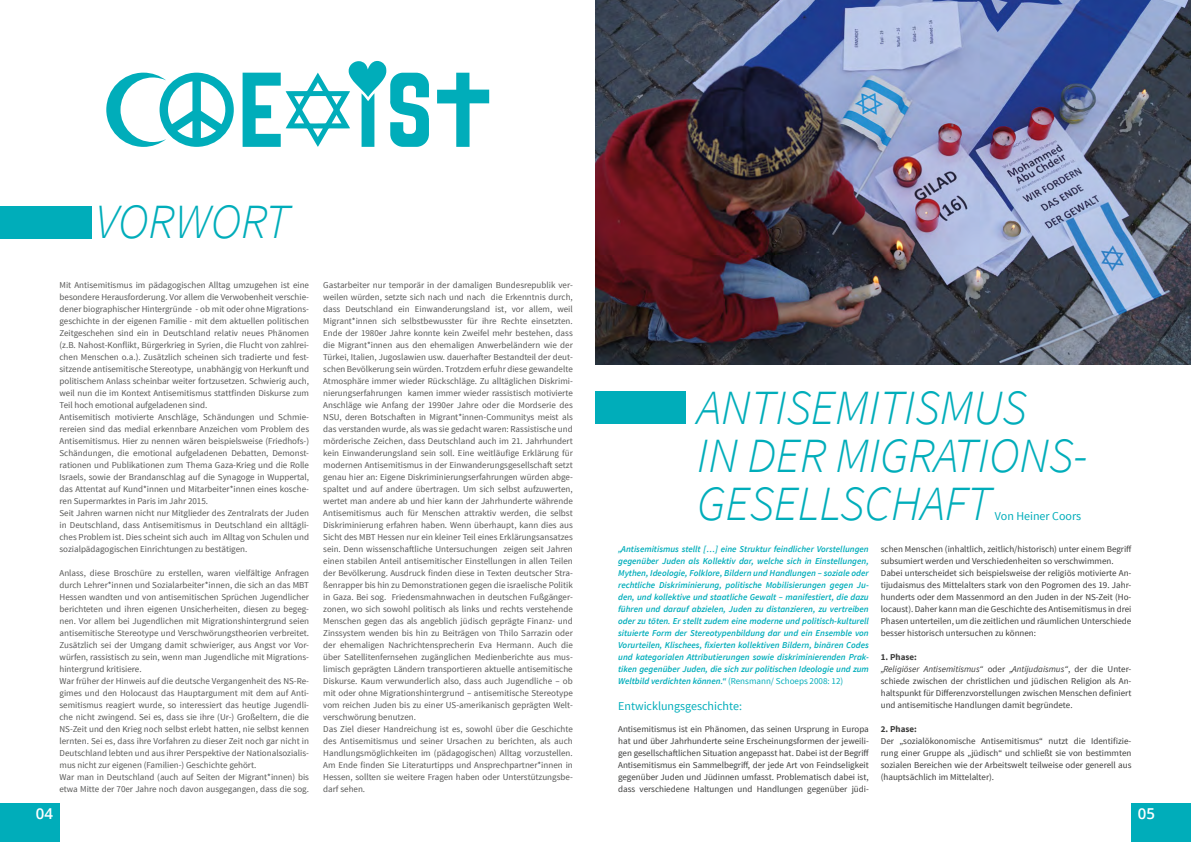
<style>
.page{position:relative;width:1191px;height:842px;background:#fff}
.page>*{position:absolute;margin:0;border:0;box-sizing:border-box;transform-origin:0 0}
.t1{font:italic 300 49.2px/48px "Source Sans Pro";color:#00adba}
.t2{font:600 15px "Open Sans";color:#fff}
.t3{font:12px "Source Sans Pro";color:#00adba}
.t4{font:9px/12px "Source Sans Pro";color:#575756}
.t5{font:9px/12px "Source Sans Pro";color:#3c3c3b;text-align:justify}
.t6{font:italic 600 9px/12px "Source Sans Pro";color:#00adba;text-align:justify}
.t7{font:700 9px "Source Sans Pro";color:#3c3c3b}
.s1{font-weight:400;font-style:normal}
.s2{font-weight:700}
.s3{font-style:italic}
</style>
<div class="page">
<div style="left:1131px;top:802px;width:60px;height:40px;background:#00adba"></div>
<div style="left:0;top:802px;width:60px;height:40px;background:#00adba"></div>
<img style="left:595px;top:0;width:596px;height:364px">
<div style="left:595px;top:392px;width:91px;height:32px;background:#00adba"></div>
<div style="left:0;top:206px;width:92px;height:32px;background:#00adba"></div>
<svg style="left:106px;top:73px;width:128px;height:74px"></svg>
<svg style="left:243px;top:61px;width:186px;height:86px"></svg>
<svg style="left:437px;top:73px;width:52px;height:74px"></svg>
<h1 class="t1" style="left:95px;top:198px;width:196px">VORWORT</h1>
<p class="t4" style="left:60px;top:279px;width:251px">Mit Antisemitismus im pädagogischen Alltag umzugehen ist eine besondere Herausforderung. Vor allem die Verwobenheit verschie&shy;dener biographischer Hintergründe - ob mit oder ohne Migrations&shy;geschichte in der eigenen Familie - mit dem aktuellen politischen Zeitgeschehen sind ein in Deutschland relativ neues Phänomen (z.B. Nahost-Konflikt, Bürgerkrieg in Syrien, die Flucht von zahlrei&shy;chen Menschen o.a.). Zusätzlich scheinen sich tradierte und fest&shy;sitzende antisemitische Stereotype, unabhängig von Herkunft und politischem Anlass scheinbar weiter fortzusetzen. Schwierig auch, weil nun die im Kontext Antisemitismus stattfinden Diskurse zum Teil hoch emotional aufgeladenen sind.<br>Antisemitisch motivierte Anschläge, Schändungen und Schmie&shy;rereien sind das medial erkennbare Anzeichen vom Problem des Antisemitismus. Hier zu nennen wären beispielsweise (Friedhofs-)<br>Schändungen, die emotional aufgeladenen Debatten, Demonst&shy;rationen und Publikationen zum Thema Gaza-Krieg und die Rolle Israels, sowie der Brandanschlag auf die Synagoge in Wuppertal, das Attentat auf Kund*innen und Mitarbeiter*innen eines kosche&shy;ren Supermarktes in Paris im Jahr 2015.<br>Seit Jahren warnen nicht nur Mitglieder des Zentralrats der Juden in Deutschland, dass Antisemitismus in Deutschland ein alltägli&shy;ches Problem ist. Dies scheint sich auch im Alltag von Schulen und sozialpädagogischen Einrichtungen zu bestätigen.</p>
<p class="t4" style="left:60px;top:567px;width:251px">Anlass, diese Broschüre zu erstellen, waren vielfältige Anfragen durch Lehrer*innen und Sozialarbeiter*innen, die sich an das MBT Hessen wandten und von antisemitischen Sprüchen Jugendlicher berichteten und ihren eigenen Unsicherheiten, diesen zu begeg&shy;nen. Vor allem bei Jugendlichen mit Migrationshintergrund seien antisemitische Stereotype und Verschwörungstheorien verbreitet.<br>Zusätzlich sei der Umgang damit schwieriger, aus Angst vor Vor&shy;würfen, rassistisch zu sein, wenn man Jugendliche mit Migrations&shy;hintergrund kritisiere.<br>War früher der Hinweis auf die deutsche Vergangenheit des NS-Re&shy;gimes und den Holocaust das Hauptargument mit dem auf Anti&shy;semitismus reagiert wurde, so interessiert das heutige Jugendli&shy;che nicht zwingend. Sei es, dass sie ihre (Ur-) Großeltern, die die NS-Zeit und den Krieg noch selbst erlebt hatten, nie selbst kennen lernten. Sei es, dass ihre Vorfahren zu dieser Zeit noch gar nicht in Deutschland lebten und aus ihrer Perspektive der Nationalsozialis&shy;mus nicht zur eigenen (Familien-) Geschichte gehört.<br>War man in Deutschland (auch auf Seiten der Migrant*innen) bis etwa Mitte der 70er Jahre noch davon ausgegangen, dass die sog.</p>
<p class="t4" style="left:323px;top:279px;width:251px">Gastarbeiter nur temporär in der damaligen Bundesrepublik ver&shy;weilen würden, setzte sich nach und nach die Erkenntnis durch, dass Deutschland ein Einwanderungsland ist, vor allem, weil Migrant*innen sich selbstbewusster für ihre Rechte einsetzten.<br>Ende der 1980er Jahre konnte kein Zweifel mehr bestehen, dass die Migrant*innen aus den ehemaligen Anwerbeländern wie der Türkei, Italien, Jugoslawien usw. dauerhafter Bestandteil der deut&shy;schen Bevölkerung sein würden. Trotzdem erfuhr diese gewandelte Atmosphäre immer wieder Rückschläge. Zu alltäglichen Diskrimi&shy;nierungserfahrungen kamen immer wieder rassistisch motivierte Anschläge wie Anfang der 1990er Jahre oder die Mordserie des NSU, deren Botschaften in Migrant*innen-Communitys meist als das verstanden wurde, als was sie gedacht waren: Rassistische und mörderische Zeichen, dass Deutschland auch im 21. Jahrhundert kein Einwanderungsland sein soll. Eine weitläufige Erklärung für modernen Antisemitismus in der Einwanderungsgesellschaft setzt genau hier an: Eigene Diskriminierungserfahrungen würden abge&shy;spaltet und auf andere übertragen. Um sich selbst aufzuwerten, wertet man andere ab und hier kann der Jahrhunderte währende Antisemitismus auch für Menschen attraktiv werden, die selbst Diskriminierung erfahren haben. Wenn überhaupt, kann dies aus Sicht des MBT Hessen nur ein kleiner Teil eines Erklärungsansatzes sein. Denn wissenschaftliche Untersuchungen zeigen seit Jahren einen stabilen Anteil antisemitischer Einstellungen in allen Teilen der Bevölkerung. Ausdruck finden diese in Texten deutscher Stra&shy;ßenrapper bis hin zu Demonstrationen gegen die israelische Politik in Gaza. Bei sog. Friedensmahnwachen in deutschen Fußgänger&shy;zonen, wo sich sowohl politisch als links und rechts verstehende Menschen gegen das als angeblich jüdisch geprägte Finanz- und Zinssystem wenden bis hin zu Beiträgen von Thilo Sarrazin oder der ehemaligen Nachrichtensprecherin Eva Hermann. Auch die über Satellitenfernsehen zugänglichen Medienberichte aus mus&shy;limisch geprägten Ländern transportieren aktuelle antisemitische Diskurse. Kaum verwunderlich also, dass auch Jugendliche – ob mit oder ohne Migrationshintergrund – antisemitische Stereotype vom reichen Juden bis zu einer US-amerikanisch geprägten Welt&shy;verschwörung benutzen.<br>Das Ziel dieser Handreichung ist es, sowohl über die Geschichte des Antisemitismus und seiner Ursachen zu berichten, als auch Handlungsmöglichkeiten im (pädagogischen) Alltag vorzustellen.<br>Am Ende finden Sie Literaturtipps und Ansprechpartner*innen in Hessen, sollten sie weitere Fragen haben oder Unterstützungsbe&shy;darf sehen.</p>
<h1 class="t1" style="left:697px;top:384px;width:392px">ANTISEMITISMUS<br>IN DER MIGRATIONS-<br>GESELLSCHAFT</h1>
<h3 class="t3" style="left:995px;top:509px;width:88px">Von Heiner Coors</h3>
<p class="t6" style="left:618px;top:543px;width:252px">„Antisemitismus stellt […] eine Struktur feindlicher Vorstellungen gegenüber Juden als Kollektiv dar, welche sich in Einstellungen, Mythen, Ideologie, Folklore, Bildern und Handlungen – soziale oder rechtliche Diskriminierung, politische Mobilisierungen gegen Ju&shy;den, und kollektive und staatliche Gewalt – manifestiert, die dazu führen und darauf abzielen, Juden zu distanzieren, zu vertreiben oder zu töten. Er stellt zudem eine moderne und politisch-kulturell situierte Form der Stereotypenbildung dar und ein Ensemble von Vorurteilen, Klischees, fixierten kollektiven Bildern, binären Codes und kategorialen Attributierungen sowie diskriminierenden Prak&shy;tiken gegenüber Juden, die sich zur politischen Ideologie und zum Weltbild verdichten können.“ <span class="s1">(Rensmann/ Schoeps 2008: 12)</span></p>
<h3 class="t3" style="left:618px;top:699px;width:125px">Entwicklungsgeschichte:</h3>
<p class="t5" style="left:618px;top:723px;width:252px">Antisemitismus ist ein Phänomen, das seinen Ursprung in Europa hat und über Jahrhunderte seine Erscheinungsformen der jeweili&shy;gen gesellschaftlichen Situation angepasst hat. Dabei ist der Begriff Antisemitismus ein Sammelbegriff, der jede Art von Feindseligkeit gegenüber Juden und Jüdinnen umfasst. Problematisch dabei ist, dass verschiedene Haltungen und Handlungen gegenüber jüdi-</p>
<p class="t5" style="left:880px;top:543px;width:252px;text-align:left">schen Menschen (inhaltlich, zeitlich/historisch) unter einem Begriff subsumiert werden und Verschiedenheiten so verschwimmen.<br>Dabei unterscheidet sich beispielsweise der religiös motivierte An&shy;tijudaismus des Mittelalters stark von den Pogromen des 19. Jahr&shy;hunderts oder dem Massenmord an den Juden in der NS-Zeit (Ho&shy;locaust). Daher kann man die Geschichte des Antisemitismus in drei Phasen unterteilen, um die zeitlichen und räumlichen Unterschiede besser historisch untersuchen zu können:</p>
<p class="t5" style="left:880px;top:651px;width:252px;text-align:left"><span class="s2">1. Phase:<br></span><span class="s3">„Religiöser Antisemitismus“</span> oder <span class="s3">„Antijudaismus“</span>, der die Unter&shy;schiede zwischen der christlichen und jüdischen Religion als An&shy;haltspunkt für Differenzvorstellungen zwischen Menschen definiert und antisemitische Handlungen damit begründete.</p>
<p class="t7" style="left:880px;top:723px;width:38px">2. Phase:</p>
<p class="t5" style="left:880px;top:735px;width:252px">Der „sozialökonomische Antisemitismus“ nutzt die Identifizie&shy;rung einer Gruppe als „jüdisch“ und schließt sie von bestimmten sozialen Bereichen wie der Arbeitswelt teilweise oder generell aus (hauptsächlich im Mittelalter).</p>
<h2 class="t2" style="left:36px;top:803px;width:19px">04</h2>
<h2 class="t2" style="left:1138px;top:803px;width:19px">05</h2>
</div>
